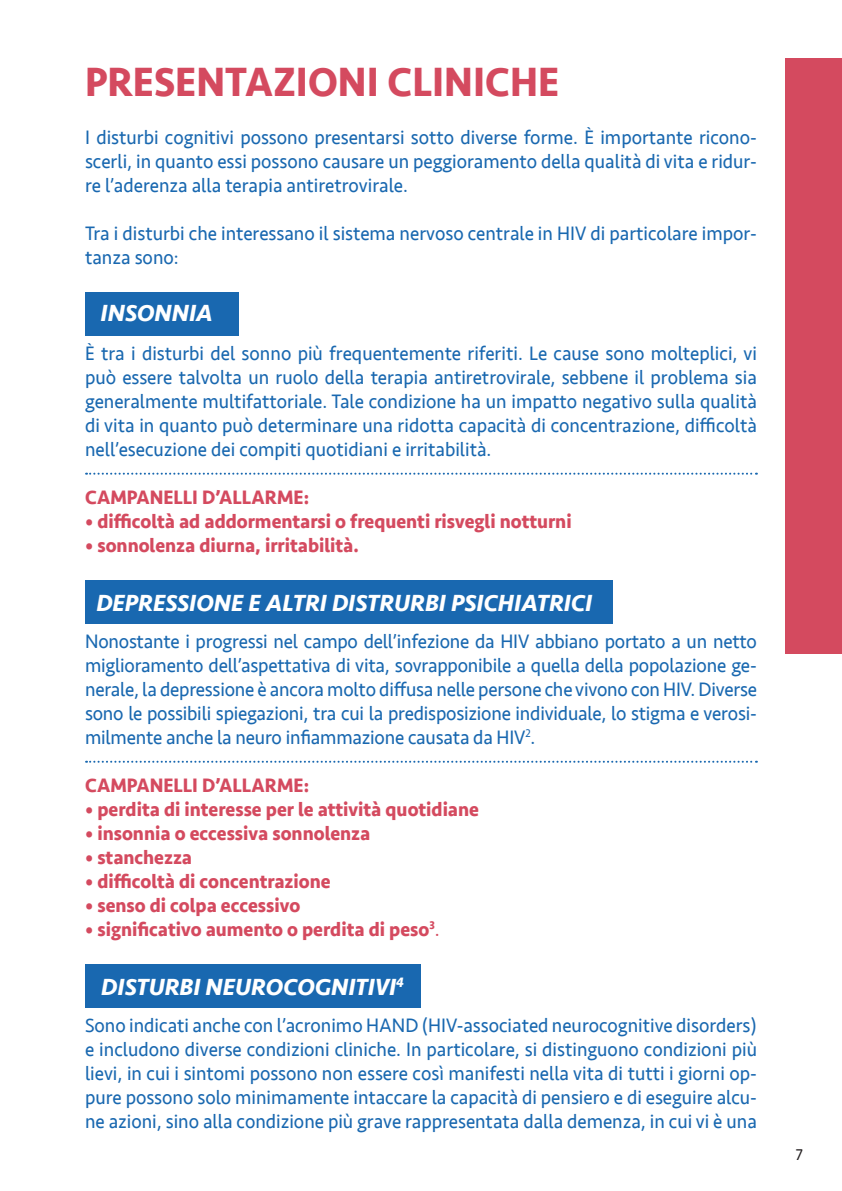
<style>
.page{position:relative;width:842px;height:1191px;background:#fff}
.page>*{position:absolute;margin:0;border:0;box-sizing:border-box;transform-origin:0 0}
.t1{font:700 42px "Seravek";color:#d44a5f;scale:.95 1}
.t2{font:italic 700 24px "Seravek";color:#fff}
.t3{font:20px/24px "Seravek";color:#1968b0;text-align:justify;scale:.95 1}
.t4{font:700 20px "Seravek";color:#d44a5f;scale:.95 1}
.t5{font:16px "Seravek";color:#231f20}
.s1{font-weight:400}
</style>
<div class="page">
<div style="left:785px;top:59px;width:57px;height:595px;background:#d44a5f"></div>
<svg style="left:86px;top:473px;width:671px;height:2px"></svg>
<svg style="left:86px;top:760px;width:671px;height:2px"></svg>
<div style="left:85px;top:292px;width:153px;height:43px;background:#1968b0"></div>
<div style="left:85px;top:579px;width:527px;height:44px;background:#1968b0"></div>
<div style="left:85px;top:963px;width:336px;height:44px;background:#1968b0"></div>
<h1 class="t1" style="left:85px;top:48px;width:501px">PRESENTAZIONI CLINICHE</h1>
<p class="t3" style="left:85px;top:125px;width:709px">I disturbi cognitivi possono presentarsi sotto diverse forme. È importante ricono&shy;scerli, in quanto essi possono causare un peggioramento della qualità di vita e ridur&shy;re l’aderenza alla terapia antiretrovirale.</p>
<p class="t3" style="left:85px;top:221px;width:709px">Tra i disturbi che interessano il sistema nervoso centrale in HIV di particolare impor&shy;tanza sono:</p>
<p class="t2" style="left:101px;top:293px;width:114px">INSONNIA</p>
<p class="t3" style="left:85px;top:341px;width:709px">È tra i disturbi del sonno più frequentemente riferiti. Le cause sono molteplici, vi può essere talvolta un ruolo della terapia antiretrovirale, sebbene il problema sia generalmente multifattoriale. Tale condizione ha un impatto negativo sulla qualità di vita in quanto può determinare una ridotta capacità di concentrazione, difficoltà nell’esecuzione dei compiti quotidiani e irritabilità.</p>
<p class="t4" style="left:85px;top:481px;width:237px">CAMPANELLI D’ALLARME:</p>
<p class="t4" style="left:85px;top:505px;width:514px">• difficoltà ad addormentarsi o frequenti risvegli notturni</p>
<p class="t4" style="left:85px;top:529px;width:290px">• sonnolenza diurna, irritabilità.</p>
<p class="t2" style="left:96px;top:583px;width:498px">DEPRESSIONE E ALTRI DISTRURBI PSICHIATRICI</p>
<p class="t3" style="left:85px;top:629px;width:709px">Nonostante i progressi nel campo dell’infezione da HIV abbiano portato a un netto miglioramento dell’aspettativa di vita, sovrapponibile a quella della popolazione ge&shy;nerale, la depressione è ancora molto diffusa nelle persone che vivono con HIV. Diverse sono le possibili spiegazioni, tra cui la predisposizione individuale, lo stigma e verosi&shy;milmente anche la neuro infiammazione causata da HIV<sup>2</sup>.</p>
<p class="t4" style="left:85px;top:769px;width:237px">CAMPANELLI D’ALLARME:</p>
<p class="t4" style="left:85px;top:793px;width:416px">• perdita di interesse per le attività quotidiane</p>
<p class="t4" style="left:85px;top:817px;width:302px">• insonnia o eccessiva sonnolenza</p>
<p class="t4" style="left:85px;top:841px;width:114px">• stanchezza</p>
<p class="t4" style="left:85px;top:865px;width:260px">• difficoltà di concentrazione</p>
<p class="t4" style="left:85px;top:889px;width:228px">• senso di colpa eccessivo</p>
<p class="t4" style="left:85px;top:913px;width:375px">• significativo aumento o perdita di peso<sup>3</sup><span class="s1">.</span></p>
<p class="t2" style="left:101px;top:966px;width:304px">DISTURBI NEUROCOGNITIVI<sup>4</sup></p>
<p class="t3" style="left:85px;top:1013px;width:709px">Sono indicati anche con l’acronimo HAND (HIV-associated neurocognitive disorders) e includono diverse condizioni cliniche. In particolare, si distinguono condizioni più lievi, in cui i sintomi possono non essere così manifesti nella vita di tutti i giorni op&shy;pure possono solo minimamente intaccare la capacità di pensiero e di eseguire alcu&shy;ne azioni, sino alla condizione più grave rappresentata dalla demenza, in cui vi è una</p>
<p class="t5" style="left:796px;top:1142px;width:9px">7</p>
</div>
